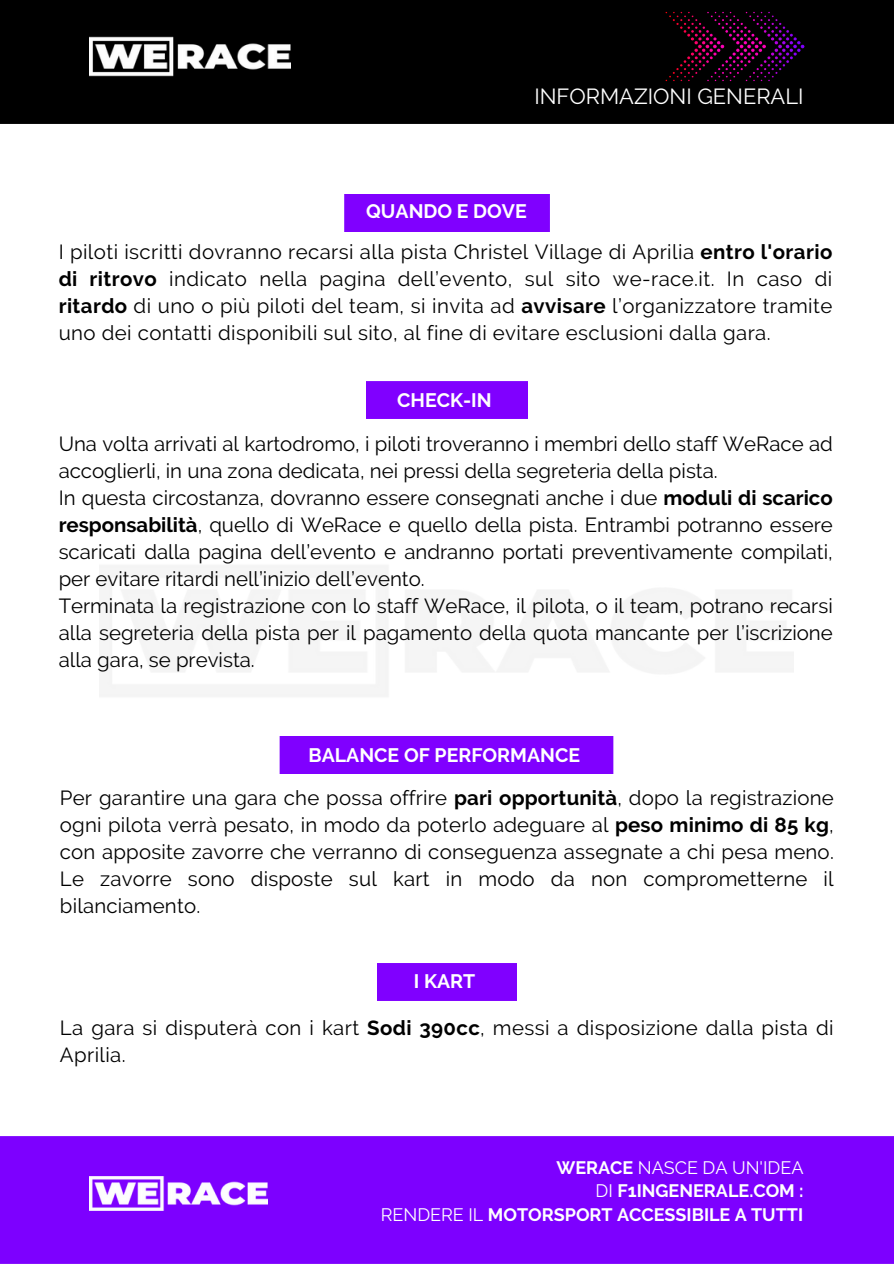
<style>
.page{position:relative;width:894px;height:1264px;background:#fff}
.page>*{position:absolute;margin:0;border:0;box-sizing:border-box;transform-origin:0 0}
.t1{font:21.75px "Raleway";color:#fff}
.t2{font:20.4px/27px "Raleway";color:#000;text-align:justify}
.t3{font:20.4px/27px "Raleway";letter-spacing:.02em;color:#000}
.t4{font:700 19.5px "Raleway";color:#fff}
.t5{font:700 18px "Raleway";color:#fff}
.t6{font:18px "Raleway";color:#fff}
.s1{font-weight:700}
.s2{font-weight:400}
</style>
<div class="page">
<div style="left:0;top:1136px;width:893px;height:127px;background:#7d00ff"></div>
<div style="left:344px;top:194px;width:205px;height:38px;background:#8000ff"></div>
<img style="left:89px;top:1176px;width:178px;height:34px">
<div style="left:0;top:0;width:893px;height:124px;background:#000"></div>
<img style="left:89px;top:36px;width:201px;height:41px">
<div style="left:279px;top:736px;width:334px;height:37px;background:#8000ff"></div>
<div style="left:366px;top:382px;width:161px;height:37px;background:#8000ff"></div>
<img style="left:658px;top:5px;width:153px;height:83px">
<div style="left:378px;top:963px;width:138px;height:37px;background:#8000ff"></div>
<p class="t1" style="left:534px;top:84px;width:270px">INFORMAZIONI GENERALI</p>
<p class="t4" style="left:366px;top:200px;width:162px">QUANDO E DOVE</p>
<h2 class="t2" style="left:59px;top:238px;width:775px">I piloti iscritti dovranno recarsi alla pista Christel Village di Aprilia <span class="s1">entro l'orario di ritrovo</span> indicato nella pagina dell’evento, sul sito we-race.it. In caso di <span class="s1">ritardo</span> di uno o più piloti del team, si invita ad <span class="s1">avvisare</span> l’organizzatore tramite uno dei contatti disponibili sul sito, al fine di evitare esclusioni dalla gara.</h2>
<p class="t4" style="left:397px;top:388px;width:96px">CHECK-IN</p>
<p class="t2" style="left:59px;top:430px;width:775px;text-align:left">Una volta arrivati al kartodromo, i piloti troveranno i membri dello staff WeRace ad accoglierli, in una zona dedicata, nei pressi della segreteria della pista.<br>In questa circostanza, dovranno essere consegnati anche i due <span class="s1">moduli di scarico responsabilità</span>, quello di WeRace e quello della pista. Entrambi potranno essere scaricati dalla pagina dell’evento e andranno portati preventivamente compilati, per evitare ritardi nell’inizio dell’evento.<br>Terminata la registrazione con lo staff WeRace, il pilota, o il team, potrano recarsi alla segreteria della pista per il pagamento della quota mancante per l’iscrizione alla gara, se prevista.</p>
<h1 class="t4" style="left:308px;top:744px;width:273px">BALANCE OF PERFORMANCE</h1>
<h3 class="t2" style="left:60px;top:784px;width:775px">Per garantire una gara che possa offrire <span class="s1">pari opportunità</span>, dopo la registrazione ogni pilota verrà pesato, in modo da poterlo adeguare al <span class="s1">peso minimo di 85 kg</span>, con apposite zavorre che verranno di conseguenza assegnate a chi pesa meno.<br>Le zavorre sono disposte sul kart in modo da non comprometterne il bilanciamento.</h3>
<p class="t4" style="left:413px;top:969px;width:63px">I KART</p>
<h3 class="t3" style="left:60px;top:1013px;width:775px">La gara si disputerà con i kart <span class="s1">Sodi 390cc</span>, messi a disposizione dalla pista di<br>Aprilia.</h3>
<h3 class="t6" style="left:556px;top:1156px;width:248px"><span class="s1">WERACE</span> NASCE DA UN'IDEA</h3>
<h2 class="t5" style="left:595px;top:1180px;width:209px"><span class="s2">DI</span> F1INGENERALE.COM :</h2>
<p class="t5" style="left:380px;top:1203px;width:424px"><span class="s2">RENDERE IL</span> MOTORSPORT ACCESSIBILE A TUTTI</p>
</div>
